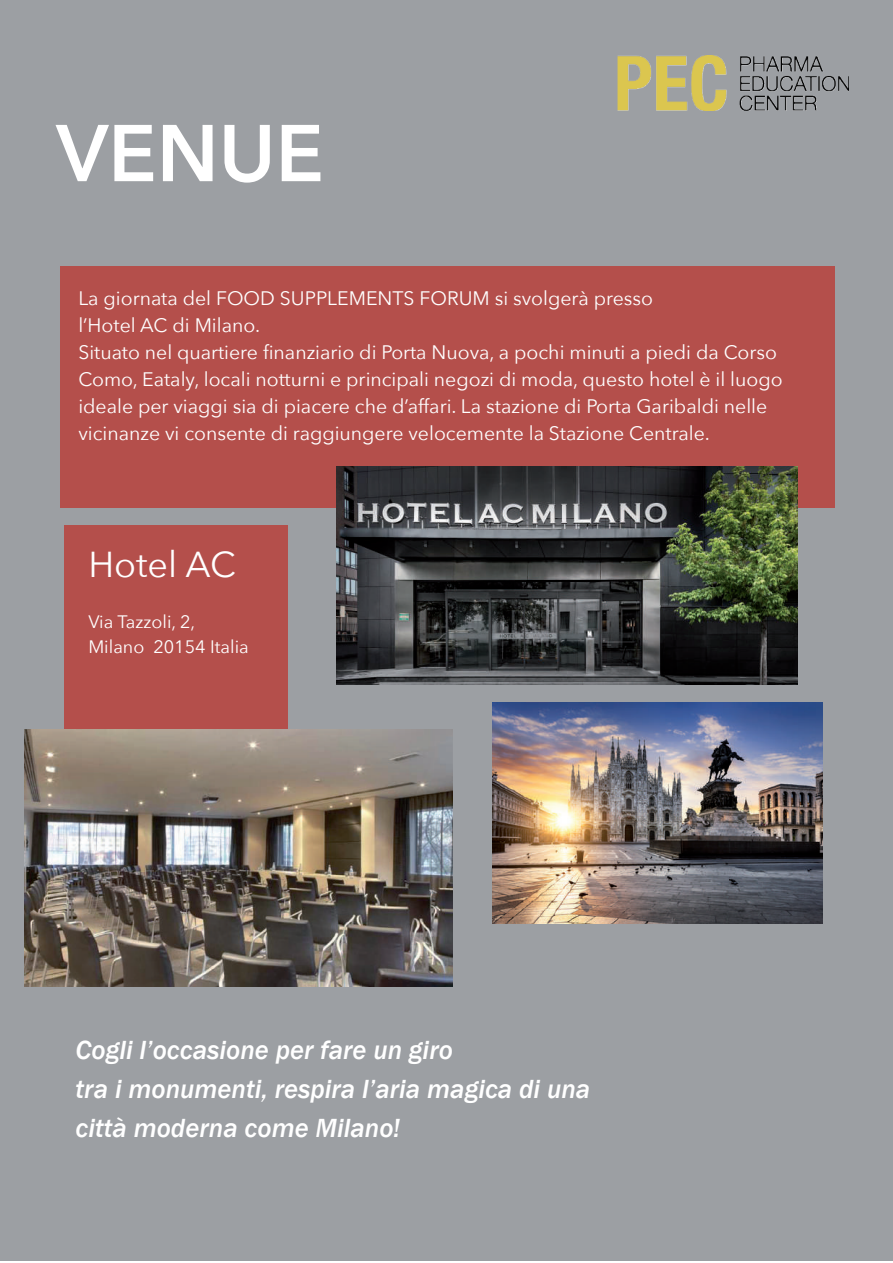
<style>
.page{position:relative;width:893px;height:1263px;background:#fff}
.page>*{position:absolute;margin:0;border:0;box-sizing:border-box;transform-origin:0 0}
.t1{font:600 79.5px "Avenir Next";color:#fff}
.t2{font:36px "Avenir Next";color:#fff}
.t3{font:italic 500 27px/39px "Franklin Gothic";color:#fff}
.t4{font:19.5px/27px "Avenir Next";color:#fff}
.t5{font:19.5px "font 0000000022 e 73985";color:#fff}
.t6{font:18px/25.5px "Avenir Next";color:#fff}
</style>
<div class="page">
<div style="left:0;top:0;width:893px;height:1260px;background:#9c9fa3"></div>
<img style="left:618px;top:56px;width:230px;height:54px">
<div style="left:60px;top:266px;width:774px;height:241px;background:#b44f4b"></div>
<div style="left:64px;top:526px;width:224px;height:265px;background:#b44f4b"></div>
<img style="left:336px;top:467px;width:461px;height:218px">
<img style="left:25px;top:730px;width:427px;height:256px">
<img style="left:493px;top:703px;width:330px;height:220px">
<h1 class="t1" style="left:56px;top:102px;width:269px">VENUE</h1>
<p class="t4" style="left:78px;top:286px;width:576px">La giornata del FOOD SUPPLEMENTS FORUM si svolgerà presso l’Hotel AC di Milano.</p>
<p class="t5" style="left:78px;top:340px;width:700px">Situato nel quartiere finanziario di Porta Nuova, a pochi minuti a piedi da Corso</p>
<p class="t4" style="left:78px;top:367px;width:706px">Como, Eataly, locali notturni e principali negozi di moda, questo hotel è il luogo ideale per viaggi sia di piacere che d’affari. La stazione di Porta Garibaldi nelle vicinanze vi consente di raggiungere velocemente la Stazione Centrale.</p>
<h2 class="t2" style="left:88px;top:541px;width:149px">Hotel AC</h2>
<p class="t6" style="left:88px;top:609px;width:162px">Via Tazzoli, 2,<br>Milano 20154 Italia</p>
<h3 class="t3" style="left:76px;top:1030px;width:516px">Cogli l’occasione per fare un giro<br>tra i monumenti, respira l’aria magica di una città moderna come Milano!</h3>
</div>
